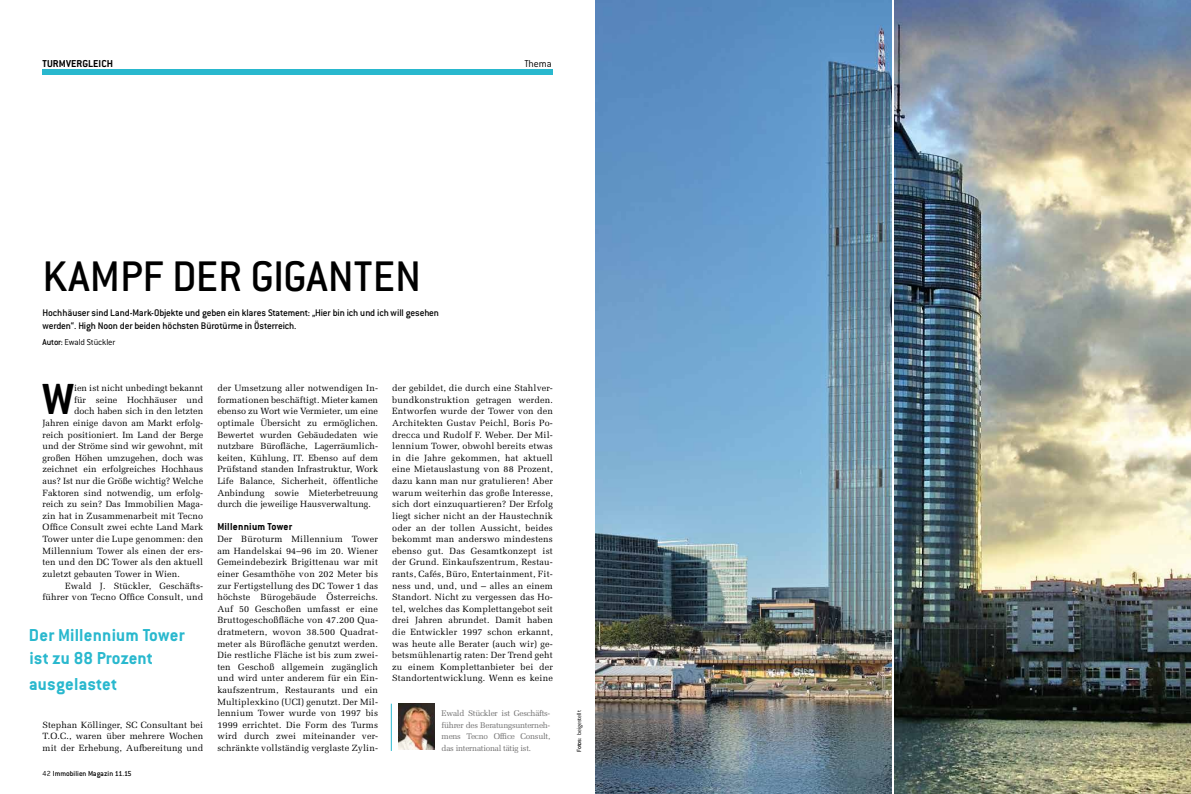
<style>
.page{position:relative;width:1191px;height:794px;background:#fff}
.page>*{position:absolute;margin:0;border:0;box-sizing:border-box;transform-origin:0 0}
.t1{font:700 47.7px "Conduit ITC";color:#000}
.t2{font:500 47px "Conduit ITC";color:#000}
.t3{font:700 19px/22.8px "Conduit ITC";letter-spacing:.01em;color:#29b8ce}
.t4{font:700 11px "Conduit ITC";letter-spacing:.01em;color:#000}
.t5{font:300 11px "Conduit ITC";letter-spacing:-.01em;color:#000}
.t6{font:500 10.5px/12.6px "Conduit ITC";letter-spacing:-.015em;color:#000}
.t7{font:300 9.5px "Conduit ITC";letter-spacing:-.015em;color:#000}
.t8{font:9px/11.6px "Melior";letter-spacing:.015em;color:#000;text-align:justify}
.t9{font:8.2px/11.6px "Melior";letter-spacing:-.03em;color:#706f6f;text-align:justify}
.t10{font:500 8px "Conduit ITC";letter-spacing:-.01em;color:#000}
.t11{font:300 6.5px "Conduit ITC";letter-spacing:-.015em;color:#000}
.s1{font-weight:500}
.s2{font-weight:300}
</style>
<div class="page">
<img style="left:595px;top:0;width:296px;height:794px">
<div style="left:43px;top:69px;width:510px;height:6px;background:#29b8ce"></div>
<img style="left:399px;top:703px;width:35px;height:47px">
<hr style="left:391px;top:703px;width:1px;height:48px;background:#29b8ce">
<img style="left:894px;top:0;width:297px;height:794px">
<p class="t4" style="left:43px;top:57px;width:72px">Turmvergleich</p>
<p class="t5" style="left:524px;top:58px;width:29px">Thema</p>
<h2 class="t2" style="left:43px;top:250px;width:380px">KAMPF DER GIGANTEN</h2>
<p class="t6" style="left:43px;top:306px;width:398px">Hochhäuser sind Land-Mark-Objekte und geben ein klares Statement: „Hier bin ich und ich will gesehen werden“. High Noon der beiden höchsten Bürotürme in Österreich.</p>
<p class="t7" style="left:43px;top:337px;width:74px"><span class="s1">Autor:</span> Ewald Stückler</p>
<h1 class="t1" style="left:42px;top:371px;width:33px">W</h1>
<p class="t8" style="left:74px;top:382px;width:131px">ien ist nicht unbedingt bekannt</p>
<p class="t8" style="left:74px;top:394px;width:131px">für seine Hochhäuser und</p>
<p class="t8" style="left:74px;top:405px;width:131px">doch haben sich in den letzten</p>
<p class="t8" style="left:43px;top:417px;width:162px">Jahren einige davon am Markt erfolg-</p>
<p class="t8" style="left:43px;top:429px;width:162px">reich positioniert. Im Land der Berge</p>
<p class="t8" style="left:43px;top:440px;width:162px">und der Ströme sind wir gewohnt, mit</p>
<p class="t8" style="left:43px;top:452px;width:162px">großen Höhen umzugehen, doch was</p>
<p class="t8" style="left:43px;top:463px;width:162px">zeichnet ein erfolgreiches Hochhaus</p>
<p class="t8" style="left:43px;top:475px;width:162px">aus? Ist nur die Größe wichtig? Welche</p>
<p class="t8" style="left:43px;top:487px;width:162px">Faktoren sind notwendig, um erfolg-</p>
<p class="t8" style="left:43px;top:498px;width:162px">reich zu sein? Das Immobilien Maga-</p>
<p class="t8" style="left:43px;top:510px;width:162px">zin hat in Zusammenarbeit mit Tecno</p>
<p class="t8" style="left:43px;top:521px;width:162px">Office Consult zwei echte Land Mark</p>
<p class="t8" style="left:43px;top:533px;width:162px">Tower unter die Lupe genommen: den</p>
<p class="t8" style="left:43px;top:545px;width:162px">Millennium Tower als einen der ers-</p>
<p class="t8" style="left:43px;top:556px;width:162px">ten und den DC Tower als den aktuell</p>
<p class="t8" style="left:43px;top:568px;width:139px">zuletzt gebauten Tower in Wien.</p>
<p class="t8" style="left:65px;top:579px;width:139px">Ewald J. Stückler, Geschäfts-</p>
<p class="t8" style="left:43px;top:591px;width:162px">führer von Tecno Office Consult, und</p>
<h3 class="t3" style="left:29px;top:623px;width:157px">Der Millennium Tower ist zu 88 Prozent</h3>
<h3 class="t3" style="left:29px;top:672px;width:90px">ausgelastet</h3>
<p class="t8" style="left:43px;top:719px;width:162px">Stephan Köllinger, SC Consultant bei T.O.C., waren über mehrere Wochen mit der Erhebung, Aufbereitung und</p>
<p class="t10" style="left:43px;top:769px;width:91px"><span class="s2">42</span> Immobilien Magazin 11.15</p>
<p class="t8" style="left:217px;top:382px;width:162px">der Umsetzung aller notwendigen In&shy;formationen beschäftigt. Mieter kamen ebenso zu Wort wie Vermieter, um eine optimale Übersicht zu ermöglichen.<br>Bewertet wurden Gebäudedaten wie nutzbare Bürofläche, Lagerräumlich&shy;keiten, Kühlung, IT. Ebenso auf dem Prüfstand standen Infrastruktur, Work Life Balance, Sicherheit, öffentliche Anbindung sowie Mieterbetreuung durch die jeweilige Hausverwaltung.</p>
<p class="t4" style="left:217px;top:520px;width:76px">Millennium Tower</p>
<p class="t8" style="left:217px;top:533px;width:162px">Der Büroturm Millennium Tower am Handelskai 94–96 im 20. Wiener Gemeindebezirk Brigittenau war mit einer Gesamthöhe von 202 Meter bis zur Fertigstellung des DC Tower 1 das höchste Bürogebäude Österreichs.<br>Auf 50 Geschoßen umfasst er eine Bruttogeschoßfläche von 47.200 Qua&shy;dratmetern, wovon 38.500 Quadrat&shy;meter als Bürofläche genutzt werden.<br>Die restliche Fläche ist bis zum zwei&shy;ten Geschoß allgemein zugänglich und wird unter anderem für ein Ein&shy;kaufszentrum, Restaurants und ein Multiplexkino (UCI) genutzt. Der Mil&shy;lennium Tower wurde von 1997 bis 1999 errichtet. Die Form des Turms wird durch zwei miteinander ver&shy;schränkte vollständig verglaste Zylin-</p>
<p class="t8" style="left:392px;top:382px;width:162px">der gebildet, die durch eine Stahlver&shy;bundkonstruktion getragen werden.<br>Entworfen wurde der Tower von den Architekten Gustav Peichl, Boris Po&shy;drecca und Rudolf F. Weber. Der Mil&shy;lennium Tower, obwohl bereits etwas in die Jahre gekommen, hat aktuell eine Mietauslastung von 88 Prozent, dazu kann man nur gratulieren! Aber warum weiterhin das große Interesse, sich dort einzuquartieren? Der Erfolg liegt sicher nicht an der Haustechnik oder an der tollen Aussicht, beides bekommt man anderswo mindestens ebenso gut. Das Gesamtkonzept ist der Grund. Einkaufszentrum, Restau&shy;rants, Cafés, Büro, Entertainment, Fit&shy;ness und, und, und – alles an einem Standort. Nicht zu vergessen das Ho&shy;tel, welches das Komplettangebot seit drei Jahren abrundet. Damit haben die Entwickler 1997 schon erkannt, was heute alle Berater (auch wir) ge&shy;betsmühlenartig raten: Der Trend geht zu einem Komplettanbieter bei der Standortentwicklung. Wenn es keine</p>
<p class="t9" style="left:441px;top:707px;width:110px">Ewald Stückler ist Geschäfts&shy;führer des Beratungsunterneh&shy;mens Tecno Office Consult, das international tätig ist.</p>
<p class="t11" style="left:576px;top:752px;width:43px;rotate:-90deg"><span class="s1">Fotos:</span> beigestellt</p>
</div>
